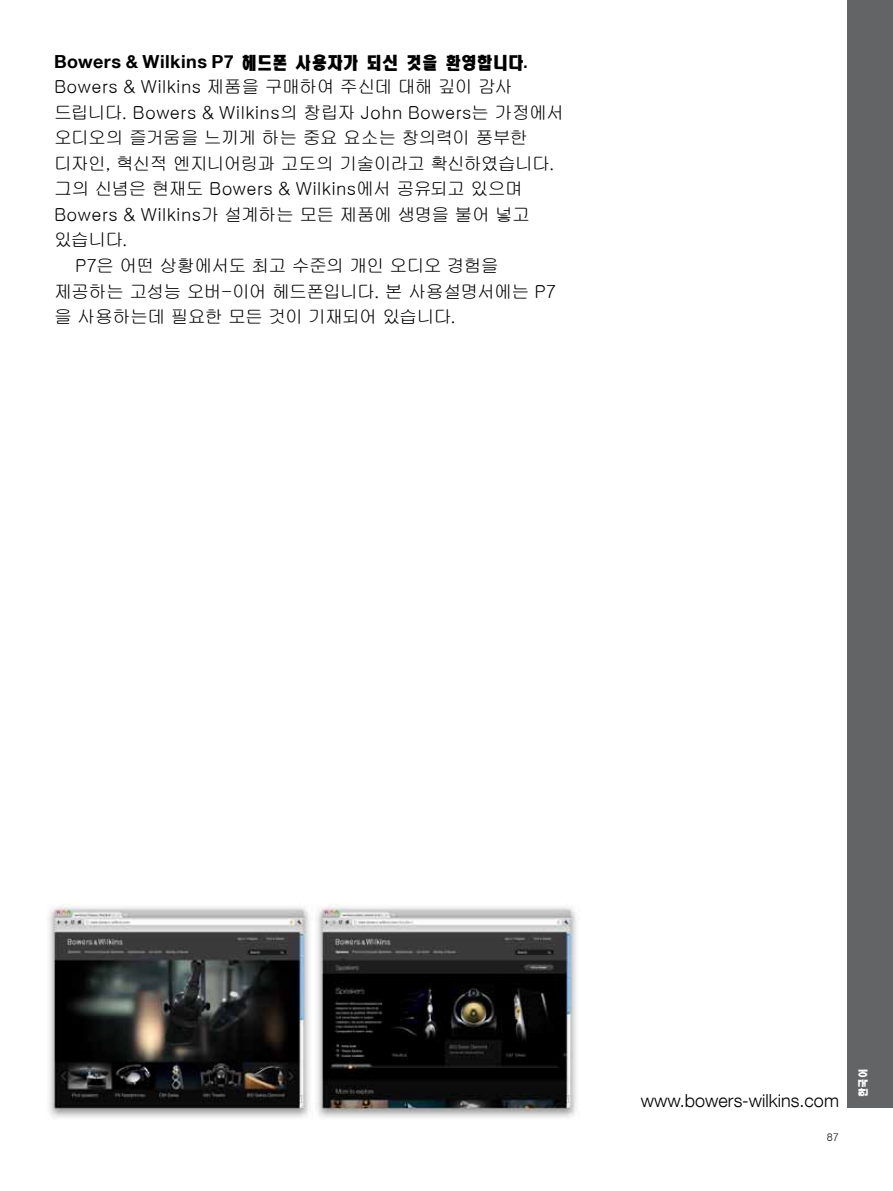
<style>
.page{position:relative;width:893px;height:1191px;background:#fff}
.page>*{position:absolute;margin:0;border:0;box-sizing:border-box;transform-origin:0 0}
.t1{font:18px "New Gulim";letter-spacing:-.04em;color:#000}
.t2{font:18px "New Gulim";letter-spacing:.02em;color:#000}
.t3{font:18px "JCH Ead A";letter-spacing:-.03em;color:#000}
.t4{font:18px "New Gulim";letter-spacing:-.015em;color:#000}
.t5{font:18px "New Gulim";color:#000}
.t6{font:18px "New Gulim";letter-spacing:.005em;color:#000}
.t7{font:18px "New Gulim";letter-spacing:-.06em;color:#000}
.t8{font:300 18px "Helvetica Neue LT Com";color:#000}
.t9{font:10.5px "JCH Ead A";color:#fff}
.t10{font:10.5px "New Gulim";color:#000}
.s1{font-family:"Helvetica Neue LT Com";font-weight:700}
</style>
<div class="page">
<div style="left:847px;top:0;width:46px;height:1108px;background:#636466"></div>
<img style="left:47px;top:903px;width:529px;height:215px">
<p class="t3" style="left:54px;top:53px;width:475px"><span class="s1">Bowers &amp; Wilkins P7</span> 헤드폰 사용자가 되신 것을 환영합니다.</p>
<p class="t6" style="left:54px;top:77px;width:460px">Bowers &amp; Wilkins 제품을 구매하여 주신데 대해 깊이 감사</p>
<p class="t2" style="left:54px;top:102px;width:512px">드립니다. Bowers &amp; Wilkins의 창립자 John Bowers는 가정에서</p>
<p class="t1" style="left:54px;top:128px;width:475px">오디오의 즐거움을 느끼게 하는 중요 요소는 창의력이 풍부한</p>
<p class="t7" style="left:54px;top:153px;width:502px">디자인, 혁신적 엔지니어링과 고도의 기술이라고 확신하였습니다.</p>
<p class="t4" style="left:54px;top:179px;width:471px">그의 신념은 현재도 Bowers &amp; Wilkins에서 공유되고 있으며</p>
<p class="t5" style="left:54px;top:204px;width:478px">Bowers &amp; Wilkins가 설계하는 모든 제품에 생명을 불어 넣고</p>
<p class="t1" style="left:54px;top:230px;width:75px">있습니다.</p>
<p class="t1" style="left:75px;top:255px;width:425px">P7은 어떤 상황에서도 최고 수준의 개인 오디오 경험을</p>
<p class="t1" style="left:54px;top:281px;width:504px">제공하는 고성능 오버-이어 헤드폰입니다. 본 사용설명서에는 P7</p>
<p class="t1" style="left:54px;top:306px;width:404px">을 사용하는데 필요한 모든 것이 기재되어 있습니다.</p>
<p class="t8" style="left:641px;top:1090px;width:200px">www.bowers-wilkins.com</p>
<p class="t10" style="left:827px;top:1130px;width:14px">87</p>
<p class="t9" style="left:858px;top:1097px;width:30px;rotate:-90deg">한국어</p>
</div>
